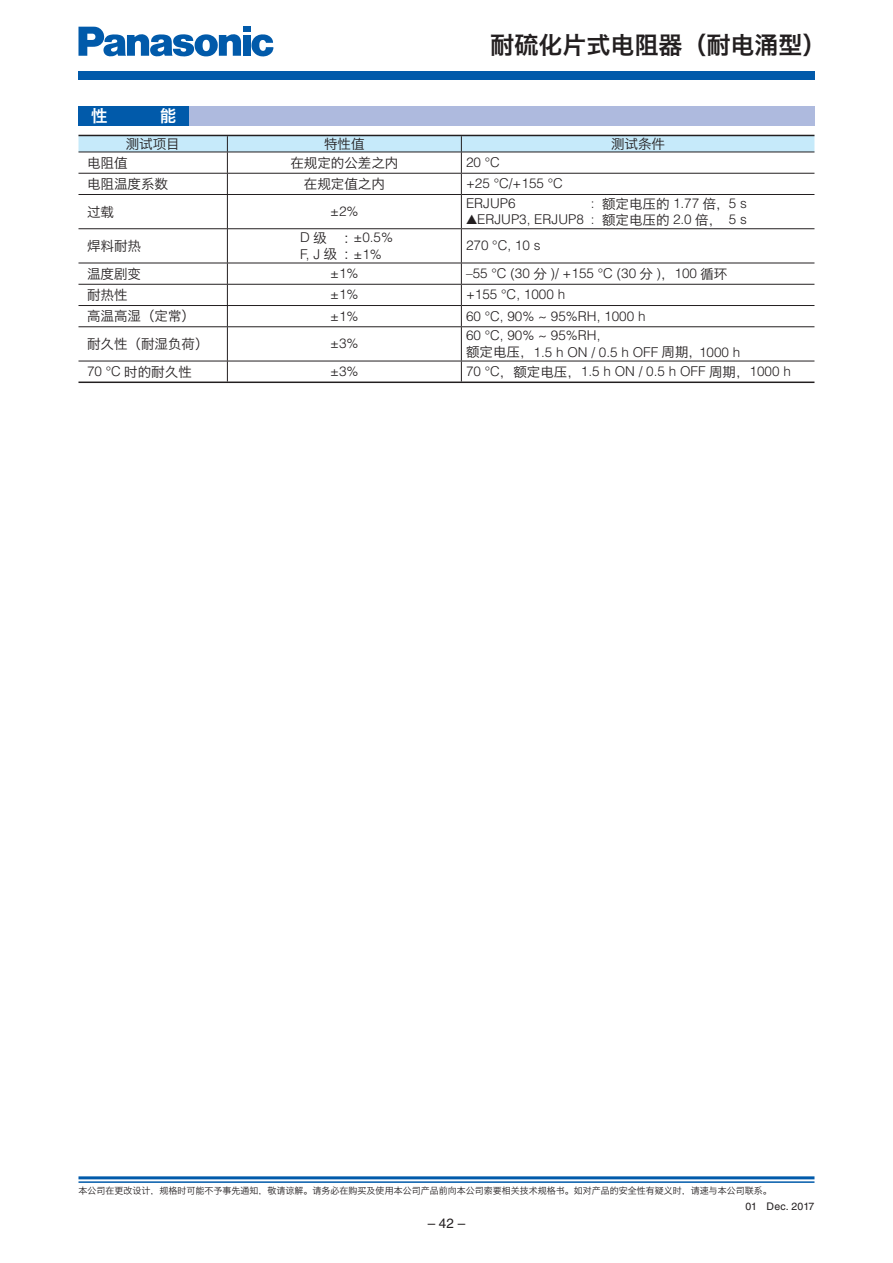
<style>
.page{position:relative;width:893px;height:1263px;background:#fff}
.page>*{position:absolute;margin:0;border:0;box-sizing:border-box;transform-origin:0 0}
.t1{font:24px "Hiragino Sans GB W6 G Bpc EUC H";color:#231f20}
.t2{font:16.5px "Hiragino Sans GB W6 G Bpc EUC H";color:#fff}
.t3{font:300 13.5px/16.5px "Helvetica LT Std";color:#231f20}
.t4{font:13.5px "Hiragino Sans GB W3 G Bpc EUC H";color:#231f20}
.t5{font:13.5px "Helvetica LT Std";color:#231f20}
.t6{font:10.5px "Helvetica LT Std";color:#231f20}
.t7{font:9px "Hiragino Sans GB W3 G Bpc EUC H";color:#231f20}
.s1{font-family:"Hiragino Sans GB W3 G Bpc EUC H";font-weight:400}
.s2{font-family:"Helvetica LT Std";font-weight:300}
</style>
<div class="page">
<hr style="left:78px;top:1176px;width:736px;height:3px;background:#015aaa">
<hr style="left:78px;top:1181px;width:736px;height:2px;background:#015aaa">
<div style="left:78px;top:71px;width:736px;height:9px;background:#015aaa"></div>
<svg style="left:78px;top:27px;width:163px;height:30px"></svg>
<div style="left:242px;top:35px;width:8px;height:21px;background:#015aaa"></div>
<div style="left:242px;top:27px;width:8px;height:5px;background:#015aaa"></div>
<svg style="left:251px;top:34px;width:22px;height:22px"></svg>
<div style="left:78px;top:106px;width:737px;height:20px;background:#aebade"></div>
<div style="left:78px;top:106px;width:111px;height:20px;background:#015aaa"></div>
<svg style="left:78px;top:136px;width:736px;height:58px"></svg>
<hr style="left:78px;top:194px;width:383px;height:1px;background:#231f20">
<hr style="left:227px;top:195px;width:1px;height:33px;background:#231f20">
<hr style="left:461px;top:194px;width:353px;height:1px;background:#231f20">
<hr style="left:461px;top:195px;width:1px;height:33px;background:#231f20">
<hr style="left:78px;top:228px;width:383px;height:1px;background:#231f20">
<hr style="left:227px;top:229px;width:1px;height:34px;background:#231f20">
<hr style="left:461px;top:228px;width:353px;height:1px;background:#231f20">
<hr style="left:461px;top:229px;width:1px;height:34px;background:#231f20">
<hr style="left:78px;top:263px;width:383px;height:1px;background:#231f20">
<hr style="left:461px;top:263px;width:353px;height:1px;background:#231f20">
<hr style="left:78px;top:284px;width:383px;height:1px;background:#231f20">
<hr style="left:461px;top:284px;width:353px;height:1px;background:#231f20">
<hr style="left:78px;top:305px;width:383px;height:1px;background:#231f20">
<svg style="left:227px;top:263px;width:1px;height:63px"></svg>
<hr style="left:461px;top:305px;width:353px;height:1px;background:#231f20">
<svg style="left:461px;top:263px;width:1px;height:63px"></svg>
<hr style="left:78px;top:326px;width:383px;height:1px;background:#231f20">
<hr style="left:227px;top:327px;width:1px;height:34px;background:#231f20">
<hr style="left:461px;top:326px;width:353px;height:1px;background:#231f20">
<hr style="left:461px;top:327px;width:1px;height:34px;background:#231f20">
<hr style="left:78px;top:361px;width:383px;height:1px;background:#231f20">
<svg style="left:227px;top:361px;width:1px;height:21px"></svg>
<hr style="left:461px;top:361px;width:353px;height:1px;background:#231f20">
<svg style="left:461px;top:361px;width:1px;height:21px"></svg>
<hr style="left:78px;top:135px;width:736px;height:1px;background:#231f20">
<hr style="left:78px;top:382px;width:736px;height:1px;background:#231f20">
<h1 class="t1" style="left:490px;top:36px;width:338px">耐硫化片式电阻器（耐电涌型）</h1>
<p class="t2" style="left:91px;top:110px;width:18px">性</p>
<p class="t2" style="left:160px;top:110px;width:18px">能</p>
<p class="t4" style="left:126px;top:139px;width:55px">测试项目</p>
<p class="t4" style="left:324px;top:139px;width:42px">特性值</p>
<p class="t4" style="left:611px;top:139px;width:55px">测试条件</p>
<p class="t4" style="left:87px;top:158px;width:42px">电阻值</p>
<p class="t4" style="left:290px;top:158px;width:110px">在规定的公差之内</p>
<p class="t3" style="left:466px;top:155px;width:35px">20 °C</p>
<p class="t4" style="left:87px;top:179px;width:82px">电阻温度系数</p>
<p class="t4" style="left:304px;top:179px;width:83px">在规定值之内</p>
<p class="t3" style="left:466px;top:176px;width:98px">+25 °C/+155 °C</p>
<p class="t4" style="left:87px;top:207px;width:28px">过载</p>
<p class="t3" style="left:330px;top:204px;width:30px">±2%</p>
<p class="t3" style="left:466px;top:196px;width:51px">ERJUP6</p>
<p class="t3" style="left:591px;top:196px;width:158px">: <span class="s1">额定电压的</span> 1.77 <span class="s1">倍，</span>5 s</p>
<p class="t3" style="left:466px;top:212px;width:282px">▲ERJUP3, ERJUP8 : <span class="s1">额定电压的</span> 2.0 <span class="s1">倍，</span> 5 s</p>
<p class="t4" style="left:87px;top:241px;width:55px">焊料耐热</p>
<p class="t3" style="left:300px;top:230px;width:95px">D <span class="s1">级 ：</span>±0.5%<br>F, J <span class="s1">级 ：</span>±1%</p>
<p class="t3" style="left:466px;top:238px;width:76px">270 °C, 10 s</p>
<p class="t4" style="left:87px;top:269px;width:56px">温度剧变</p>
<p class="t3" style="left:330px;top:266px;width:30px">±1%</p>
<p class="t3" style="left:466px;top:266px;width:263px">–55 °C (30 <span class="s1">分</span> )/ +155 °C (30 <span class="s1">分</span> )<span class="s1">，</span>100 <span class="s1">循环</span></p>
<p class="t4" style="left:87px;top:290px;width:42px">耐热性</p>
<p class="t3" style="left:330px;top:287px;width:30px">±1%</p>
<p class="t3" style="left:466px;top:287px;width:101px">+155 °C, 1000 h</p>
<p class="t4" style="left:87px;top:311px;width:110px">高温高湿（定常）</p>
<p class="t3" style="left:330px;top:309px;width:30px">±1%</p>
<p class="t3" style="left:466px;top:309px;width:181px">60 °C, 90% ~ 95%RH, 1000 h</p>
<p class="t4" style="left:87px;top:339px;width:123px">耐久性（耐湿负荷）</p>
<p class="t3" style="left:330px;top:336px;width:30px">±3%</p>
<p class="t3" style="left:466px;top:328px;width:276px;line-height:17.1px">60 °C, 90% ~ 95%RH,<br><span class="s1">额定电压，</span>1.5 h ON / 0.5 h OFF <span class="s1">周期，</span>1000 h</p>
<p class="t4" style="left:87px;top:367px;width:106px"><span class="s2">70 °C</span> 时的耐久性</p>
<p class="t3" style="left:330px;top:364px;width:30px">±3%</p>
<p class="t3" style="left:466px;top:364px;width:326px">70 °C<span class="s1">，额定电压，</span>1.5 h ON / 0.5 h OFF <span class="s1">周期，</span>1000 h</p>
<p class="t7" style="left:78px;top:1187px;width:694px">本公司在更改设计，规格时可能不予事先通知，敬请谅解。请务必在购买及使用本公司产品前向本公司索要相关技术规格书。如对产品的安全性有疑义时，请速与本公司联系。</p>
<p class="t5" style="left:427px;top:1219px;width:39px">– 42 –</p>
<p class="t6" style="left:745px;top:1202px;width:70px">01 Dec. 2017</p>
</div>
